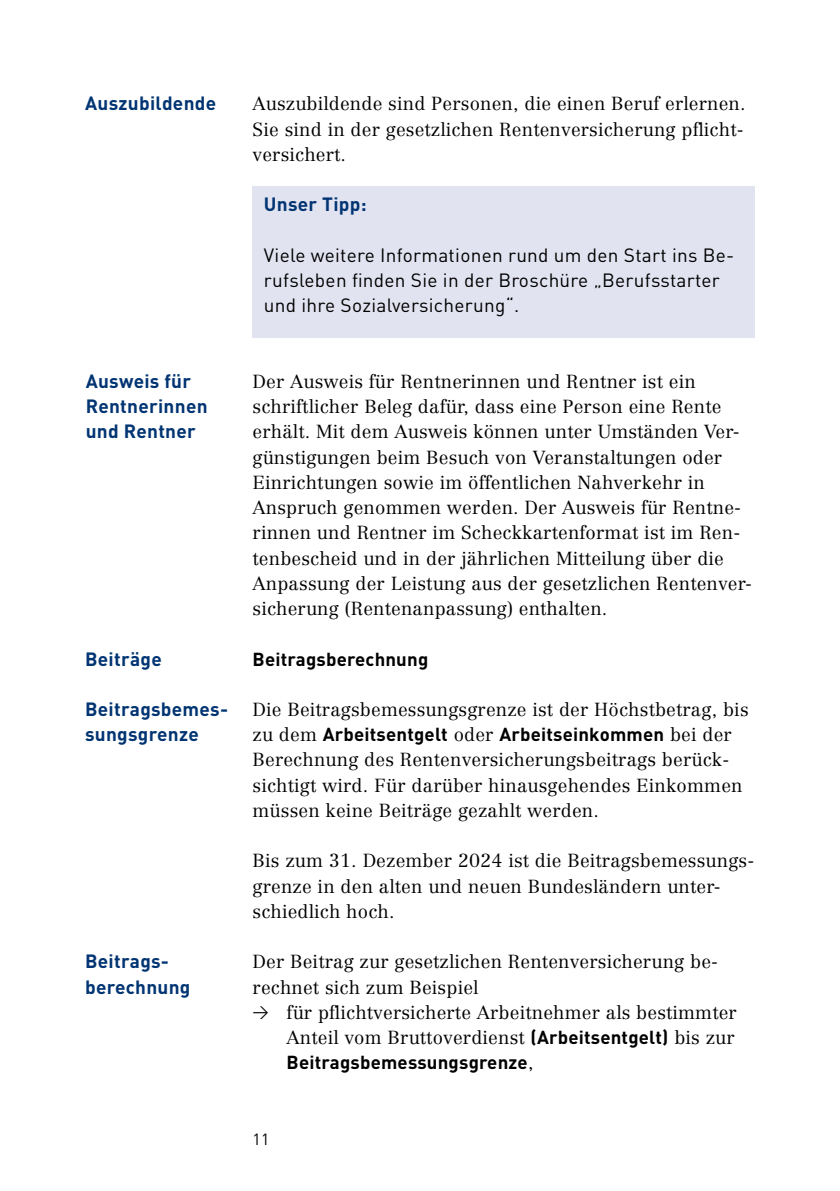
<style>
.page{position:relative;width:840px;height:1191px;background:#fff}
.page>*{position:absolute;margin:0;border:0;box-sizing:border-box;transform-origin:0 0}
.t1{font:19px/25.2px "DIN";letter-spacing:.015em;color:#000}
.t2{font:700 19px/25.2px "DIN";letter-spacing:.015em;color:#003472}
.t3{font:300 18.6px/25.2px "Centennial";letter-spacing:.01em;color:#000}
.t4{font:700 18.6px "DIN";letter-spacing:.01em;color:#000}
.t5{font:16px "DIN";color:#000}
.s1{font-family:"DIN";font-weight:700}
.s2{font-family:"DIN Regular Alternate";font-weight:400;font-size:16px}
</style>
<div class="page">
<div style="left:252px;top:186px;width:502px;height:151px;background:#e2e3f0"></div>
<h3 class="t2" style="left:85px;top:90px;width:132px">Auszubildende</h3>
<p class="t3" style="left:252px;top:91px;width:494px;text-align:justify">Auszubildende sind Personen, die einen Beruf erlernen.<br>Sie sind in der gesetzlichen Rentenver sicherung pflicht&shy;versichert.</p>
<h3 class="t2" style="left:264px;top:191px;width:104px">Unser Tipp:</h3>
<p class="t1" style="left:264px;top:242px;width:471px">Viele weitere Informationen rund um den Start ins Be&shy;rufsleben finden Sie in der Broschüre „Berufsstarter und ihre Sozialversicherung“.</p>
<h3 class="t2" style="left:86px;top:367px;width:123px">Ausweis für<br>Rentnerinnen und Rentner</h3>
<p class="t3" style="left:252px;top:369px;width:501px">Der Ausweis für Rentnerinnen und Rentner ist ein schriftlicher Beleg dafür, dass eine Person eine Rente erhält. Mit dem Ausweis können unter Umständen Ver&shy;günstigungen beim Besuch von Veranstaltungen oder Einrichtungen sowie im öffentlichen Nahverkehr in Anspruch genommen werden. Der Ausweis für Rentne&shy;rinnen und Rentner im Scheckkartenformat ist im Ren&shy;tenbescheid und in der jährlichen Mitteilung über die Anpassung der Leistung aus der gesetzlichen Rentenver&shy;sicherung (Rentenanpassung) enthalten.</p>
<h3 class="t2" style="left:85px;top:645px;width:78px">Beiträge</h3>
<p class="t4" style="left:252px;top:646px;width:177px">Beitragsberechnung</p>
<h3 class="t2" style="left:85px;top:695px;width:144px">Beitragsbemes&shy;sungsgrenze</h3>
<p class="t3" style="left:252px;top:697px;width:497px">Die Beitragsbemessungsgrenze ist der Höchstbetrag, bis zu dem <span class="s1">Arbeitsentgelt</span> oder <span class="s1">Arbeitseinkommen</span> bei der Berechnung des Rentenversicherungsbeitrags berück&shy;sichtigt wird. Für darüber hinausgehendes Einkommen müssen keine Beiträge gezahlt werden.</p>
<p class="t3" style="left:252px;top:848px;width:503px">Bis zum 31. Dezember 2024 ist die Beitragsbemessungs&shy;grenze in den alten und neuen Bundesländern unter&shy;schiedlich hoch.</p>
<h3 class="t2" style="left:85px;top:948px;width:107px">Beitrags&shy;berechnung</h3>
<p class="t3" style="left:252px;top:949px;width:466px">Der Beitrag zur gesetzlichen Rentenversicherung be&shy;rechnet sich zum Beispiel</p>
<p class="t3" style="left:286px;top:999px;width:451px;text-align:justify;text-indent:-34px"><span class="s2">&gt;</span> für pflichtversicherte Arbeitnehmer als bestimmter Anteil vom Bruttoverdienst <span class="s1">(Arbeitsentgelt)</span> bis zur <span class="s1">Beitragsbemessungsgrenze</span>,</p>
<p class="t5" style="left:252px;top:1129px;width:18px">11</p>
</div>
